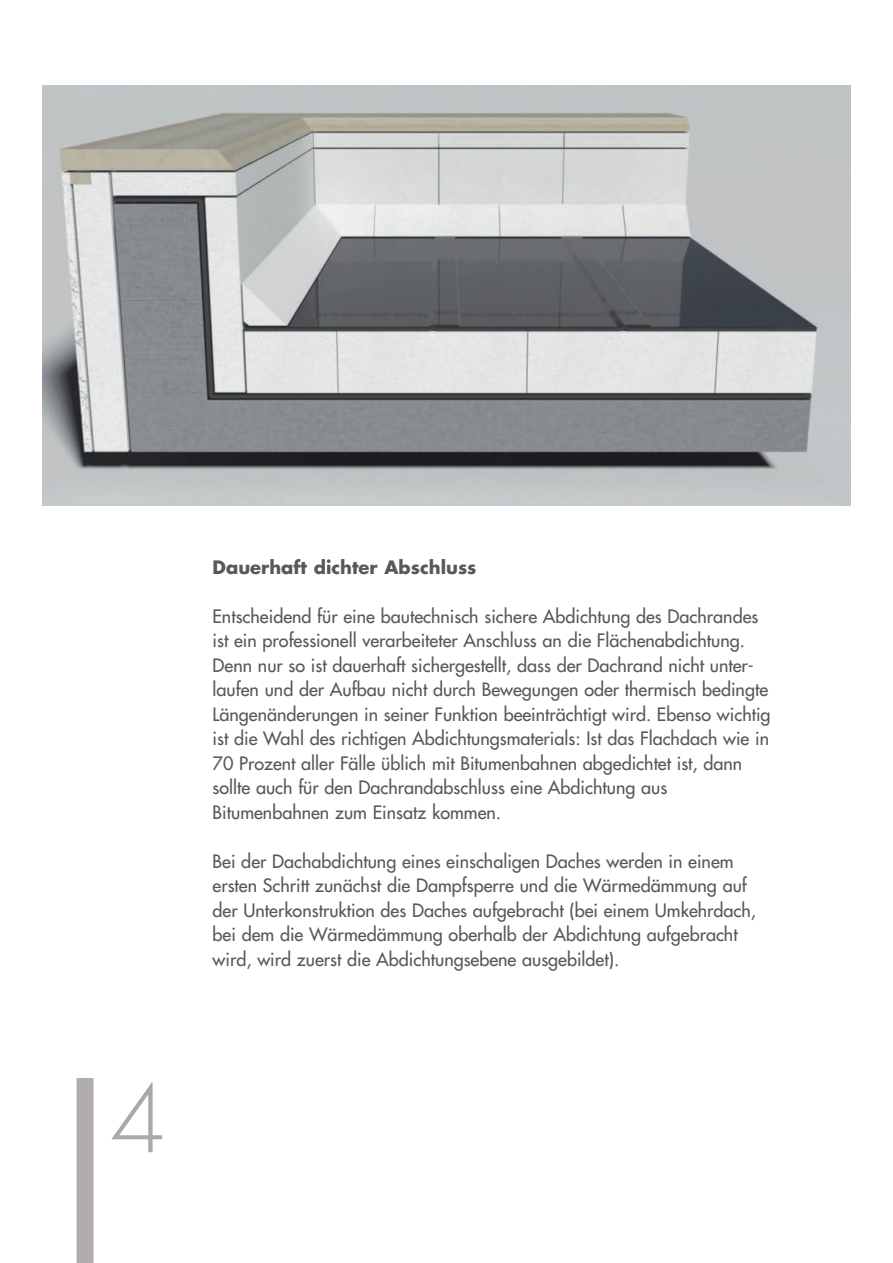
<style>
.page{position:relative;width:893px;height:1263px;background:#fff}
.page>*{position:absolute;margin:0;border:0;box-sizing:border-box;transform-origin:0 0}
.t1{font:300 90px "Futura LT";color:#aaa8a9}
.t2{font:18px/24.5px "Futura LT";color:#57585a}
.t3{font:700 18px "Futura LT";color:#57585a}
</style>
<div class="page">
<div style="left:77px;top:1078px;width:17px;height:185px;background:#b1adae"></div>
<img style="left:43px;top:85px;width:807px;height:421px">
<h1 class="t1" style="left:111px;top:1078px;width:57px">4</h1>
<p class="t3" style="left:213px;top:559px;width:265px">Dauerhaft dichter Abschluss</p>
<p class="t2" style="left:213px;top:606px;width:559px">Entscheidend für eine bautechnisch sichere Abdichtung des Dachrandes ist ein professionell verarbeiteter Anschluss an die Flächenabdichtung.<br>Denn nur so ist dauerhaft sichergestellt, dass der Dachrand nicht unter&shy;laufen und der Aufbau nicht durch Bewegungen oder thermisch bedingte Längenänderungen in seiner Funktion beeinträchtigt wird. Ebenso wichtig ist die Wahl des richtigen Abdichtungsmaterials: Ist das Flachdach wie in 70 Prozent aller Fälle üblich mit Bitumenbahnen abgedichtet ist, dann sollte auch für den Dachrandabschluss eine Abdichtung aus Bitumenbahnen zum Einsatz kommen.</p>
<p class="t2" style="left:213px;top:851px;width:545px">Bei der Dachabdichtung eines einschaligen Daches werden in einem ersten Schritt zunächst die Dampfsperre und die Wärmedämmung auf der Unterkonstruktion des Daches aufgebracht (bei einem Umkehrdach, bei dem die Wärmedämmung oberhalb der Abdichtung aufgebracht wird, wird zuerst die Abdichtungsebene ausgebildet).</p>
</div>
